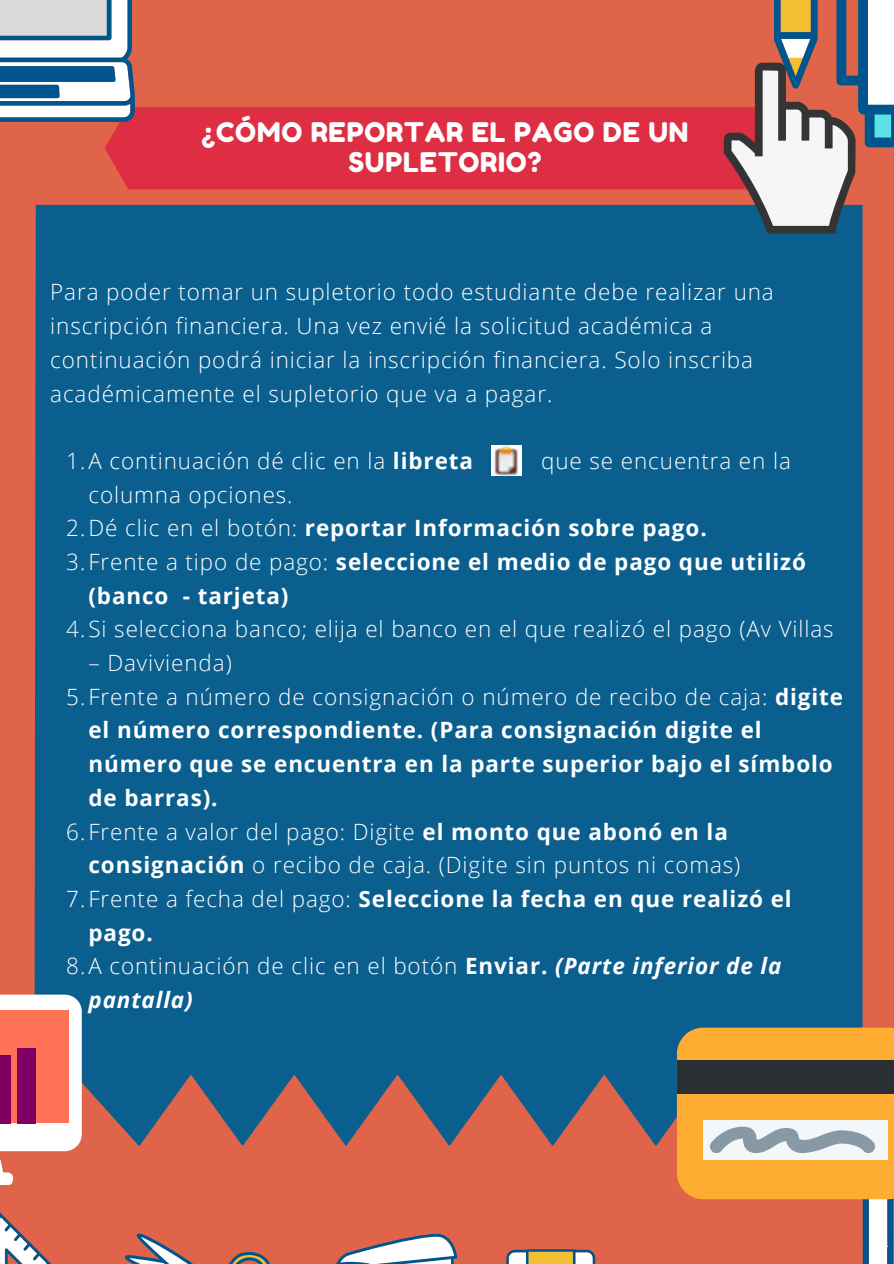
<style>
.page{position:relative;width:894px;height:1264px;background:#fff}
.page>*{position:absolute;margin:0;border:0;box-sizing:border-box;transform-origin:0 0}
.t1{font:27px/29.8px "Fredoka One";letter-spacing:.03em;color:#fff;text-align:center}
.t2{font:300 22.5px/33.8px "Open Sans";letter-spacing:.04em;color:#fff}
.t3{font:700 22.5px/33.8px "Open Sans";letter-spacing:.04em;color:#fff}
.s1{font-weight:700}
.s2{font-weight:300}
.s3{font-weight:700;font-style:italic}
</style>
<div class="page">
<div style="left:0;top:0;width:893px;height:1263px;background:#df6449"></div>
<svg style="left:0;top:1212px;width:51px;height:51px"></svg>
<svg style="left:506px;top:1249px;width:89px;height:14px"></svg>
<svg style="left:336px;top:1233px;width:122px;height:30px"></svg>
<svg style="left:125px;top:1233px;width:145px;height:30px"></svg>
<div style="left:105px;top:107px;width:618px;height:82px;background:#dd2e44"></div>
<svg style="left:0;top:0;width:135px;height:121px"></svg>
<div style="left:34px;top:205px;width:828px;height:940px;background:#0b5f8f"></div>
<svg style="left:0;top:994px;width:82px;height:157px"></svg>
<svg style="left:0;top:1160px;width:14px;height:24px"></svg>
<div style="left:0;top:1009px;width:69px;height:113px;background:#ff7256"></div>
<div style="left:17px;top:1047px;width:19px;height:76px;background:#7e0062"></div>
<div style="left:0;top:1054px;width:11px;height:69px;background:#7e0062"></div>
<svg style="left:676px;top:1027px;width:217px;height:236px"></svg>
<svg style="left:723px;top:0;width:170px;height:234px"></svg>
<img style="left:491px;top:445px;width:30px;height:30px">
<p class="t1" style="left:201px;top:117px;width:488px">¿CÓMO REPORTAR EL PAGO DE UN<br>SUPLETORIO?</p>
<p class="t2" style="left:50px;top:275px;width:724px">Para poder tomar un supletorio todo estudiante debe realizar una inscripción financiera. Una vez envié la solicitud académica a continuación podrá iniciar la inscripción financiera. Solo inscriba académicamente el supletorio que va a pagar.</p>
<p class="t2" style="left:66px;top:443px;width:408px">1.A continuación dé clic en la <span class="s1">libreta</span></p>
<p class="t2" style="left:541px;top:443px;width:251px">que se encuentra en la</p>
<p class="t2" style="left:88px;top:477px;width:205px">columna opciones.</p>
<p class="t3" style="left:66px;top:510px;width:641px"><span class="s2">2.Dé clic en el botón:</span> reportar Información sobre pago.</p>
<p class="t3" style="left:88px;top:544px;width:718px;text-indent:-22px"><span class="s2">3.Frente a tipo de pago:</span> seleccione el medio de pago que utilizó (banco - tarjeta)</p>
<p class="t2" style="left:66px;top:611px;width:768px">4.Si selecciona banco; elija el banco en el que realizó el pago (Av Villas</p>
<p class="t2" style="left:88px;top:645px;width:145px">– Davivienda)</p>
<p class="t3" style="left:88px;top:679px;width:756px;text-indent:-22px"><span class="s2">5.Frente a número de consignación o número de recibo de caja:</span> digite el número correspondiente. (Para consignación digite el número que se encuentra en la parte superior bajo el símbolo de barras).</p>
<p class="t2" style="left:88px;top:813px;width:653px;text-indent:-22px">6.Frente a valor del pago: Digite <span class="s1">el monto que abonó en la consignación</span> o recibo de caja. (Digite sin puntos ni comas)</p>
<p class="t3" style="left:88px;top:881px;width:704px;text-indent:-22px"><span class="s2">7.Frente a fecha del pago:</span> Seleccione la fecha en que realizó el pago.</p>
<p class="t2" style="left:88px;top:948px;width:694px;text-indent:-22px">8.A continuación de clic en el botón <span class="s1">Enviar.</span> <span class="s3">(Parte inferior de la pantalla)</span></p>
</div>
